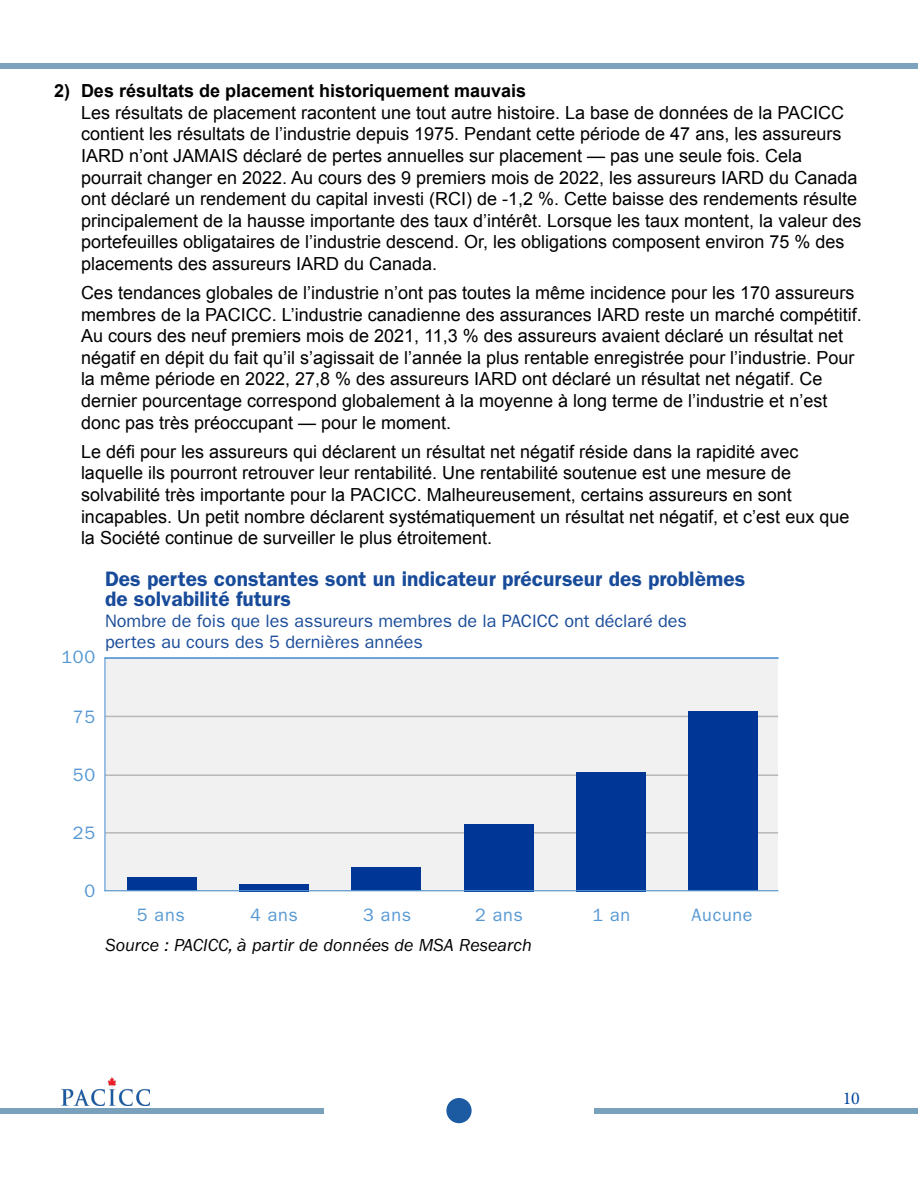
<style>
.page{position:relative;width:918px;height:1188px;background:#fff}
.page>*{position:absolute;margin:0;border:0;box-sizing:border-box;transform-origin:0 0}
.t1{font:600 21px/19.5px "ITC Franklin Gothic Std";color:#184b9a}
.t2{font:18px/21.6px "Arial";color:#000}
.t3{font:18px "ITC Franklin Gothic Std";color:#1b4d9a}
.t4{font:700 18px "Arial";color:#000}
.t5{font:italic 18px "ITC Franklin Gothic Std";color:#000}
.t6{font:18px "ITC Franklin Gothic Std";letter-spacing:.04em;color:#5698d2}
.t7{font:18px "Minion Pro";color:#00459e}
</style>
<div class="page">
<div style="left:595px;top:1108px;width:323px;height:6px;background:#7aa1bc"></div>
<div style="left:0;top:1108px;width:323px;height:6px;background:#7aa1bc"></div>
<div style="left:0;top:64px;width:918px;height:5px;background:#7da2bd"></div>
<hr style="left:105px;top:658px;width:674px;height:1px;background:#5698d2">
<hr style="left:105px;top:657px;width:674px;height:1px;background:#5698d2">
<div style="left:105px;top:659px;width:673px;height:232px;background:#f1f1f2"></div>
<hr style="left:105px;top:832px;width:673px;height:2px;background:#000">
<hr style="left:105px;top:774px;width:673px;height:2px;background:#000">
<hr style="left:105px;top:716px;width:673px;height:1px;background:#000">
<div style="left:127px;top:877px;width:69px;height:14px;background:#003696"></div>
<div style="left:239px;top:884px;width:70px;height:7px;background:#003696"></div>
<div style="left:352px;top:867px;width:69px;height:24px;background:#003696"></div>
<div style="left:464px;top:824px;width:70px;height:67px;background:#003696"></div>
<div style="left:576px;top:772px;width:69px;height:119px;background:#003696"></div>
<div style="left:688px;top:712px;width:70px;height:179px;background:#003696"></div>
<hr style="left:105px;top:890px;width:673px;height:1px;background:#5698d2">
<hr style="left:104px;top:658px;width:2px;height:233px;background:#5698d2">
<img style="left:62px;top:1078px;width:88px;height:27px">
<div style="left:446px;top:1098px;width:26px;height:25px;background:#1c5ba2;border-radius:50%"></div>
<h4 class="t4" style="left:54px;top:79px;width:474px">2) Des résultats de placement historiquement mauvais</h4>
<p class="t2" style="left:81px;top:102px;width:765px">Les résultats de placement racontent une tout autre histoire. La base de données de la PACICC</p>
<p class="t2" style="left:81px;top:123px;width:762px">contient les résultats de l’industrie depuis 1975. Pendant cette période de 47 ans, les assureurs</p>
<p class="t2" style="left:81px;top:145px;width:723px">IARD n’ont JAMAIS déclaré de pertes annuelles sur placement — pas une seule fois. Cela</p>
<p class="t2" style="left:81px;top:167px;width:778px">pourrait changer en 2022. Au cours des 9 premiers mois de 2022, les assureurs IARD du Canada</p>
<p class="t2" style="left:81px;top:188px;width:782px">ont déclaré un rendement du capital investi (RCI) de -1,2 %. Cette baisse des rendements résulte principalement de la hausse importante des taux d’intérêt. Lorsque les taux montent, la valeur des</p>
<p class="t2" style="left:81px;top:231px;width:765px">portefeuilles obligataires de l’industrie descend. Or, les obligations composent environ 75 % des</p>
<p class="t2" style="left:81px;top:253px;width:358px">placements des assureurs IARD du Canada.</p>
<p class="t2" style="left:81px;top:282px;width:782px">Ces tendances globales de l’industrie n’ont pas toutes la même incidence pour les 170 assureurs membres de la PACICC. L’industrie canadienne des assurances IARD reste un marché compétitif.<br>Au cours des neuf premiers mois de 2021, 11,3 % des assureurs avaient déclaré un résultat net négatif en dépit du fait qu’il s’agissait de l’année la plus rentable enregistrée pour l’industrie. Pour la même période en 2022, 27,8 % des assureurs IARD ont déclaré un résultat net négatif. Ce dernier pourcentage correspond globalement à la moyenne à long terme de l’industrie et n’est donc pas très préoccupant — pour le moment.</p>
<p class="t2" style="left:81px;top:441px;width:719px">Le défi pour les assureurs qui déclarent un résultat net négatif réside dans la rapidité avec</p>
<p class="t2" style="left:81px;top:462px;width:770px">laquelle ils pourront retrouver leur rentabilité. Une rentabilité soutenue est une mesure de solvabilité très importante pour la PACICC. Malheureusement, certains assureurs en sont incapables. Un petit nombre déclarent systématiquement un résultat net négatif, et c’est eux que la Société continue de surveiller le plus étroitement.</p>
<p class="t1" style="left:105px;top:569px;width:642px">Des pertes constantes sont un indicateur précurseur des problèmes de solvabilité futurs</p>
<p class="t3" style="left:105px;top:610px;width:583px">Nombre de fois que les assureurs membres de la PACICC ont déclaré des</p>
<p class="t3" style="left:105px;top:632px;width:319px">pertes au cours des 5 dernières années</p>
<p class="t6" style="left:61px;top:647px;width:35px">100</p>
<p class="t6" style="left:73px;top:706px;width:24px">75</p>
<p class="t6" style="left:73px;top:764px;width:24px">50</p>
<p class="t6" style="left:73px;top:822px;width:24px">25</p>
<p class="t6" style="left:84px;top:881px;width:12px">0</p>
<p class="t6" style="left:137px;top:904px;width:49px">5 ans</p>
<p class="t6" style="left:250px;top:904px;width:49px">4 ans</p>
<p class="t6" style="left:363px;top:904px;width:49px">3 ans</p>
<p class="t6" style="left:475px;top:904px;width:49px">2 ans</p>
<p class="t6" style="left:592px;top:904px;width:39px">1 an</p>
<p class="t6" style="left:691px;top:904px;width:63px">Aucune</p>
<p class="t5" style="left:106px;top:935px;width:428px">Source : PACICC, à partir de données de MSA Research</p>
<p class="t7" style="left:843px;top:1086px;width:19px">10</p>
</div>
